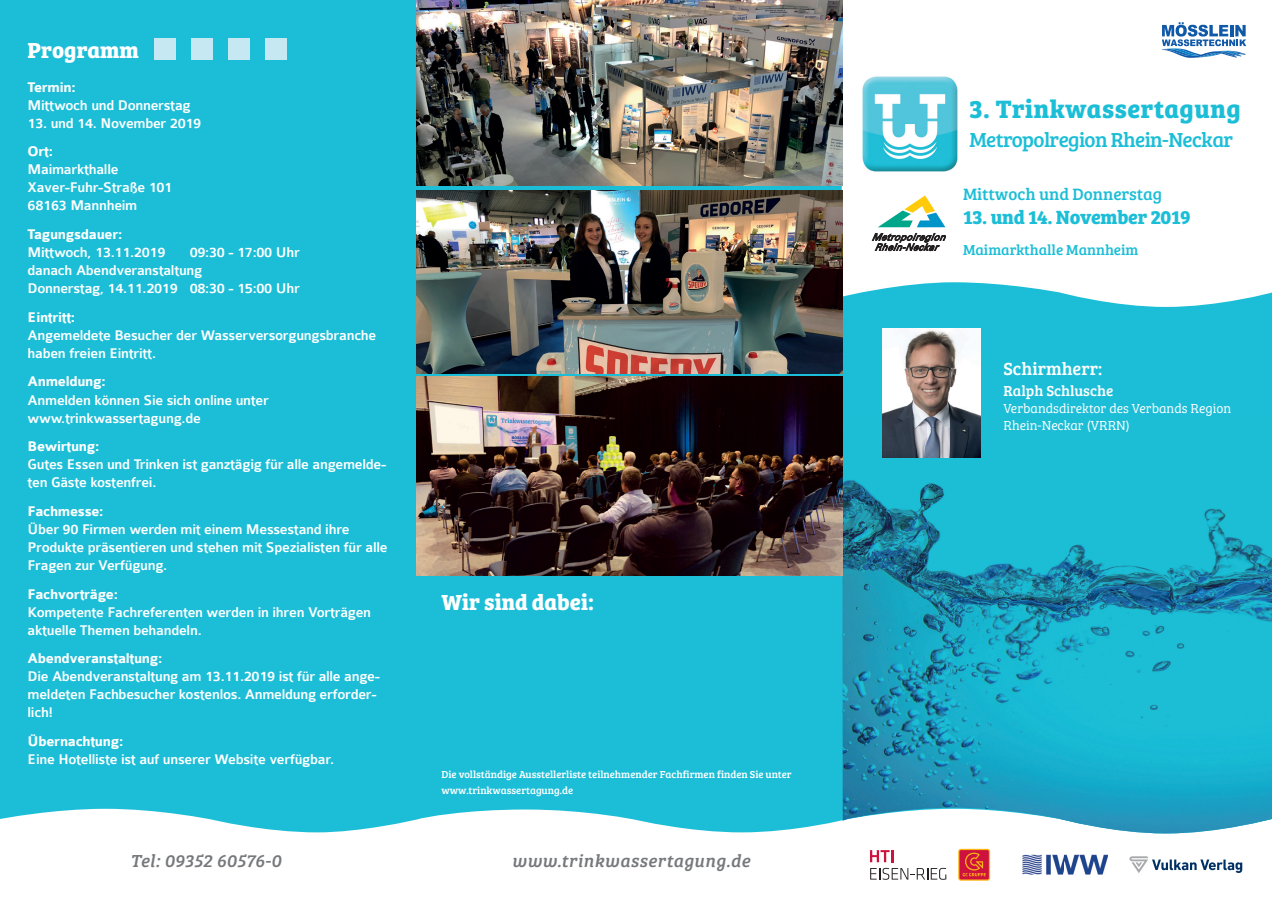
<style>
.page{position:relative;width:1272px;height:902px;background:#fff}
.page>*{position:absolute;margin:0;border:0;box-sizing:border-box;transform-origin:0 0}
.t1{font:700 25.95px "Bree Serif";letter-spacing:.02em;color:#1cbed7}
.t2{font:700 22.5px "Bree Serif";color:#fff}
.t3{font:21px "Bree Serif";letter-spacing:-.03em;color:#1cbed7}
.t4{font:700 19.8px "Bree Serif";letter-spacing:-.01em;color:#1cbed7}
.t5{font:18.15px "Bree Serif";color:#fff}
.t6{font:italic 18px "Bree Serif";letter-spacing:.025em;color:#76787b}
.t7{font:17.1px "Bree Serif";color:#1cbed7}
.t8{font:500 15px/18px "Colaborate";letter-spacing:-.02em;color:#fff}
.t9{font:700 15px "Colaborate";letter-spacing:-.02em;color:#fff}
.t10{font:15px "Bree Serif";color:#fff}
.t11{font:14.85px "Bree Serif";color:#1cbed7}
.t12{font:300 13.5px/17.1px "Bree Serif";color:#fff}
.t13{font:10.5px/15.8px "Bree Serif";color:#fff}
</style>
<div class="page">
<div style="left:0;top:0;width:1271px;height:832px;background:#1cbed7"></div>
<svg style="left:841px;top:0;width:430px;height:307px"></svg>
<img style="left:842px;top:417px;width:429px;height:416px">
<div style="left:154px;top:38px;width:22px;height:22px;background:#c6e8f2"></div>
<div style="left:191px;top:38px;width:22px;height:22px;background:#c6e8f2"></div>
<div style="left:228px;top:38px;width:22px;height:22px;background:#c6e8f2"></div>
<div style="left:265px;top:38px;width:22px;height:22px;background:#c6e8f2"></div>
<img style="left:861px;top:75px;width:97px;height:97px">
<img style="left:882px;top:328px;width:98px;height:129px">
<svg style="left:1161px;top:22px;width:85px;height:36px"></svg>
<svg style="left:1129px;top:856px;width:113px;height:17px"></svg>
<img style="left:1022px;top:854px;width:85px;height:20px">
<svg style="left:872px;top:233px;width:73px;height:18px"></svg>
<svg style="left:877px;top:195px;width:68px;height:32px"></svg>
<svg style="left:870px;top:850px;width:76px;height:29px"></svg>
<svg style="left:958px;top:848px;width:32px;height:32px"></svg>
<div style="left:959px;top:850px;width:29px;height:29px;background:#cd123d;border-radius:2px"></div>
<svg style="left:962px;top:852px;width:23px;height:24px"></svg>
<img style="left:417px;top:376px;width:425px;height:199px">
<img style="left:417px;top:190px;width:425px;height:183px">
<img style="left:417px;top:0;width:425px;height:186px">
<h2 class="t2" style="left:28px;top:32px;width:113px">Programm</h2>
<p class="t9" style="left:28px;top:79px;width:49px">Termin:</p>
<p class="t8" style="left:28px;top:96px;width:165px">Mittwoch und Donnerstag</p>
<p class="t8" style="left:28px;top:114px;width:175px">13. und 14. November 2019</p>
<p class="t9" style="left:28px;top:144px;width:27px">Ort:</p>
<p class="t8" style="left:28px;top:161px;width:146px">Maimarkthalle<br>Xaver-Fuhr-Straße 101<br>68163 Mannheim</p>
<p class="t9" style="left:28px;top:226px;width:96px">Tagungsdauer:</p>
<p class="t8" style="left:28px;top:244px;width:139px">Mittwoch, 13.11.2019</p>
<p class="t8" style="left:28px;top:244px;width:274px;text-indent:162px">09:30 - 17:00 Uhr danach Abendveranstaltung<br>Donnerstag, 14.11.2019 08:30 - 15:00 Uhr</p>
<p class="t9" style="left:28px;top:309px;width:49px">Eintritt:</p>
<p class="t8" style="left:28px;top:326px;width:350px">Angemeldete Besucher der Wasserversorgungsbranche haben freien Eintritt.</p>
<p class="t9" style="left:28px;top:374px;width:80px">Anmeldung:</p>
<p class="t8" style="left:28px;top:391px;width:243px">Anmelden können Sie sich online unter www.trinkwassertagung.de</p>
<p class="t9" style="left:28px;top:438px;width:73px">Bewirtung:</p>
<p class="t8" style="left:28px;top:455px;width:360px">Gutes Essen und Trinken ist ganztägig für alle angemelde&shy;ten Gäste kostenfrei.</p>
<p class="t9" style="left:28px;top:503px;width:77px">Fachmesse:</p>
<p class="t8" style="left:28px;top:520px;width:361px">Über 90 Firmen werden mit einem Messestand ihre<br>Produkte präsentieren und stehen mit Spezialisten für alle<br>Fragen zur Verfügung.</p>
<p class="t9" style="left:28px;top:586px;width:92px">Fachvorträge:</p>
<p class="t8" style="left:28px;top:603px;width:345px">Kompetente Fachreferenten werden in ihren Vorträgen aktuelle Themen behandeln.</p>
<p class="t9" style="left:28px;top:650px;width:136px">Abendveranstaltung:</p>
<p class="t8" style="left:28px;top:667px;width:354px">Die Abendveranstaltung am 13.11.2019 ist für alle ange&shy;meldeten Fachbesucher kostenlos. Anmeldung erforder&shy;lich!</p>
<p class="t9" style="left:28px;top:733px;width:97px">Übernachtung:</p>
<p class="t8" style="left:28px;top:750px;width:308px">Eine Hotelliste ist auf unserer Website verfügbar.</p>
<p class="t6" style="left:130px;top:846px;width:152px">Tel: 09352 60576-0</p>
<h2 class="t2" style="left:441px;top:585px;width:154px">Wir sind dabei:</h2>
<p class="t13" style="left:441px;top:766px;width:352px">Die vollständige Ausstellerliste teilnehmender Fachfirmen finden Sie unter www.trinkwassertagung.de</p>
<p class="t6" style="left:512px;top:846px;width:240px">www.trinkwassertagung.de</p>
<h1 class="t1" style="left:969px;top:89px;width:273px">3. Trinkwassertagung</h1>
<h3 class="t3" style="left:969px;top:124px;width:265px">Metropolregion Rhein-Neckar</h3>
<p class="t7" style="left:963px;top:181px;width:200px">Mittwoch und Donnerstag</p>
<h3 class="t4" style="left:963px;top:202px;width:229px">13. und 14. November 2019</h3>
<p class="t11" style="left:963px;top:239px;width:177px">Maimarkthalle Mannheim</p>
<p class="t5" style="left:1003px;top:355px;width:100px">Schirmherr:</p>
<p class="t10" style="left:1003px;top:380px;width:111px">Ralph Schlusche</p>
<p class="t12" style="left:1003px;top:399px;width:229px">Verbandsdirektor des Verbands Region<br>Rhein-Neckar (VRRN)</p>
</div>
